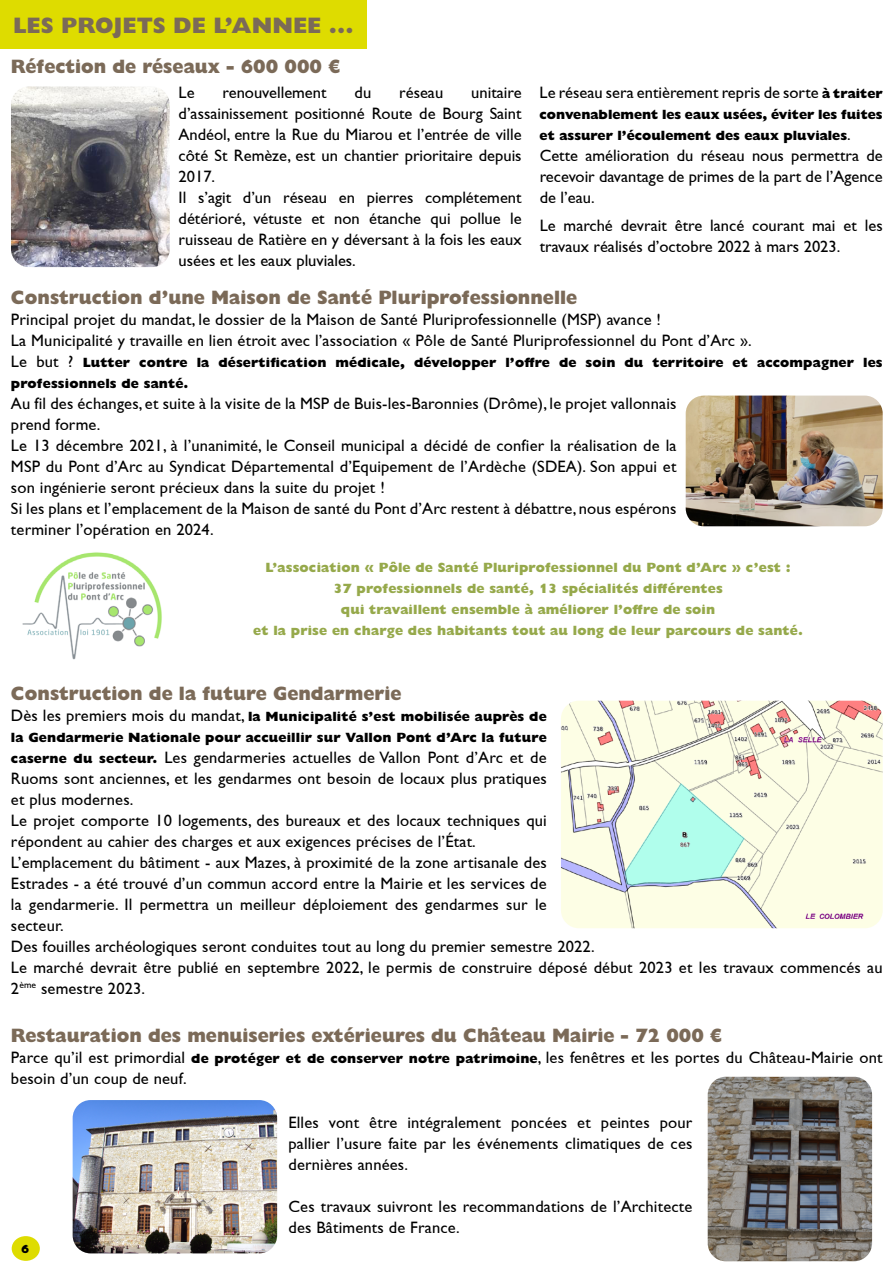
<style>
.page{position:relative;width:893px;height:1263px;background:#fff}
.page>*{position:absolute;margin:0;border:0;box-sizing:border-box;transform-origin:0 0}
.t1{font:800 22.5px "Gill Sans Nova";color:#7b6a58}
.t2{font:800 19.5px "Gill Sans Nova";color:#7b6a58;scale:.95 1}
.t3{font:16.5px/21px "Gill Sans";letter-spacing:.01em;color:#000}
.t4{font:800 13.5px/21px "Gill Sans Nova";letter-spacing:.01em;color:#000}
.t5{font:800 13.5px/21px "Gill Sans Nova";letter-spacing:.01em;color:#96a94b;text-align:center}
.t6{font:800 12px "Gill Sans Nova";color:#000}
.s1{font-family:"Gill Sans Nova";font-weight:800;font-size:13.5px}
.s2{font-family:"Gill Sans";font-weight:400;font-size:16.5px}
</style>
<div class="page">
<div style="left:0;top:0;width:367px;height:49px;background:#dedc00"></div>
<img style="left:22px;top:552px;width:140px;height:108px">
<div style="left:12px;top:1236px;width:28px;height:25px;background:#dedc00;border-radius:50%"></div>
<img style="left:11px;top:86px;width:159px;height:181px">
<img style="left:708px;top:1077px;width:164px;height:184px">
<img style="left:73px;top:1100px;width:204px;height:153px">
<img style="left:561px;top:701px;width:322px;height:227px">
<img style="left:686px;top:396px;width:197px;height:130px">
<h1 class="t1" style="left:13px;top:11px;width:342px">LES PROJETS DE L’ANNEE ...</h1>
<p class="t2" style="left:11px;top:55px;width:349px">Réfection de réseaux - 600 000 €</p>
<p class="t3" style="left:179px;top:82px;width:17px">Le</p>
<p class="t3" style="left:223px;top:82px;width:106px">renouvellement</p>
<p class="t3" style="left:355px;top:82px;width:18px">du</p>
<p class="t3" style="left:399px;top:82px;width:45px">réseau</p>
<p class="t3" style="left:179px;top:82px;width:345px;text-indent:293px">unitaire d’assainissement positionné Route de Bourg Saint Andéol, entre la Rue du Miarou et l’entrée de ville côté St Remèze, est un chantier prioritaire depuis 2017.<br>Il s’agit d’un réseau en pierres complétement détérioré, vétuste et non étanche qui pollue le ruisseau de Ratière en y déversant à la fois les eaux usées et les eaux pluviales.</p>
<p class="t3" style="left:540px;top:82px;width:345px">Le réseau sera entièrement repris de sorte <span class="s1">à traiter</span></p>
<p class="t4" style="left:540px;top:104px;width:345px">convenablement les eaux usées, éviter les fuites et assurer l’écoulement des eaux pluviales<span class="s2">.</span></p>
<p class="t3" style="left:540px;top:145px;width:345px;text-align:justify">Cette amélioration du réseau nous permettra de recevoir davantage de primes de la part de l’Agence de l’eau.</p>
<p class="t3" style="left:540px;top:215px;width:345px">Le marché devrait être lancé courant mai et les travaux réalisés d’octobre 2022 à mars 2023.</p>
<p class="t2" style="left:11px;top:285px;width:598px">Construction d’une Maison de Santé Pluriprofessionnelle</p>
<p class="t3" style="left:11px;top:309px;width:742px">Principal projet du mandat, le dossier de la Maison de Santé Pluriprofessionnelle (MSP) avance !<br>La Municipalité y travaille en lien étroit avec l’association « Pôle de Santé Pluriprofessionnel du Pont d’Arc ».</p>
<p class="t4" style="left:11px;top:352px;width:873px"><span class="s2">Le but ?</span> Lutter contre la désertification médicale, développer l’offre de soin du territoire et accompagner les professionnels de santé.</p>
<p class="t3" style="left:11px;top:393px;width:667px">Au fil des échanges, et suite à la visite de la MSP de Buis-les-Baronnies (Drôme), le projet vallonnais prend forme.<br>Le 13 décembre 2021, à l’unanimité, le Conseil municipal a décidé de confier la réalisation de la MSP du Pont d’Arc au Syndicat Départemental d’Equipement de l’Ardèche (SDEA). Son appui et son ingénierie seront précieux dans la suite du projet !<br>Si les plans et l’emplacement de la Maison de santé du Pont d’Arc restent à débattre, nous espérons terminer l’opération en 2024.</p>
<p class="t5" style="left:253px;top:557px;width:551px">L’association « Pôle de Santé Pluriprofessionnel du Pont d’Arc » c’est :<br>37 professionnels de santé, 13 spécialités différentes<br>qui travaillent ensemble à améliorer l’offre de soin<br>et la prise en charge des habitants tout au long de leur parcours de santé.</p>
<p class="t2" style="left:11px;top:681px;width:413px">Construction de la future Gendarmerie</p>
<p class="t4" style="left:11px;top:705px;width:537px"><span class="s2">Dès les premiers mois du mandat,</span> la Municipalité s’est mobilisée auprès de la Gendarmerie Nationale pour accueillir sur Vallon Pont d’Arc la future</p>
<p class="t3" style="left:11px;top:746px;width:873px"><span class="s1">caserne du secteur.</span> Les gendarmeries actuelles de Vallon Pont d’Arc et de<br>Ruoms sont anciennes, et les gendarmes ont besoin de locaux plus pratiques<br>et plus modernes.<br>Le projet comporte 10 logements, des bureaux et des locaux techniques qui<br>répondent au cahier des charges et aux exigences précises de l’État.<br>L’emplacement du bâtiment - aux Mazes, à proximité de la zone artisanale des<br>Estrades - a été trouvé d’un commun accord entre la Mairie et les services de<br>la gendarmerie. Il permettra un meilleur déploiement des gendarmes sur le<br>secteur.<br>Des fouilles archéologiques seront conduites tout au long du premier semestre 2022.<br>Le marché devrait être publié en septembre 2022, le permis de construire déposé début 2023 et les travaux commencés au 2<sup>ème</sup> semestre 2023.</p>
<p class="t2" style="left:11px;top:1023px;width:751px">Restauration des menuiseries extérieures du Château Mairie - 72 000 €</p>
<p class="t3" style="left:11px;top:1047px;width:873px">Parce qu’il est primordial <span class="s1">de protéger et de conserver notre patrimoine</span>, les fenêtres et les portes du Château-Mairie ont besoin d’un coup de neuf.</p>
<p class="t3" style="left:288px;top:1112px;width:405px;text-align:justify">Elles vont être intégralement poncées et peintes pour pallier l’usure faite par les événements climatiques de ces dernières années.</p>
<p class="t3" style="left:288px;top:1196px;width:405px">Ces travaux suivront les recommandations de l’Architecte des Bâtiments de France.</p>
<p class="t6" style="left:21px;top:1241px;width:10px">6</p>
</div>
